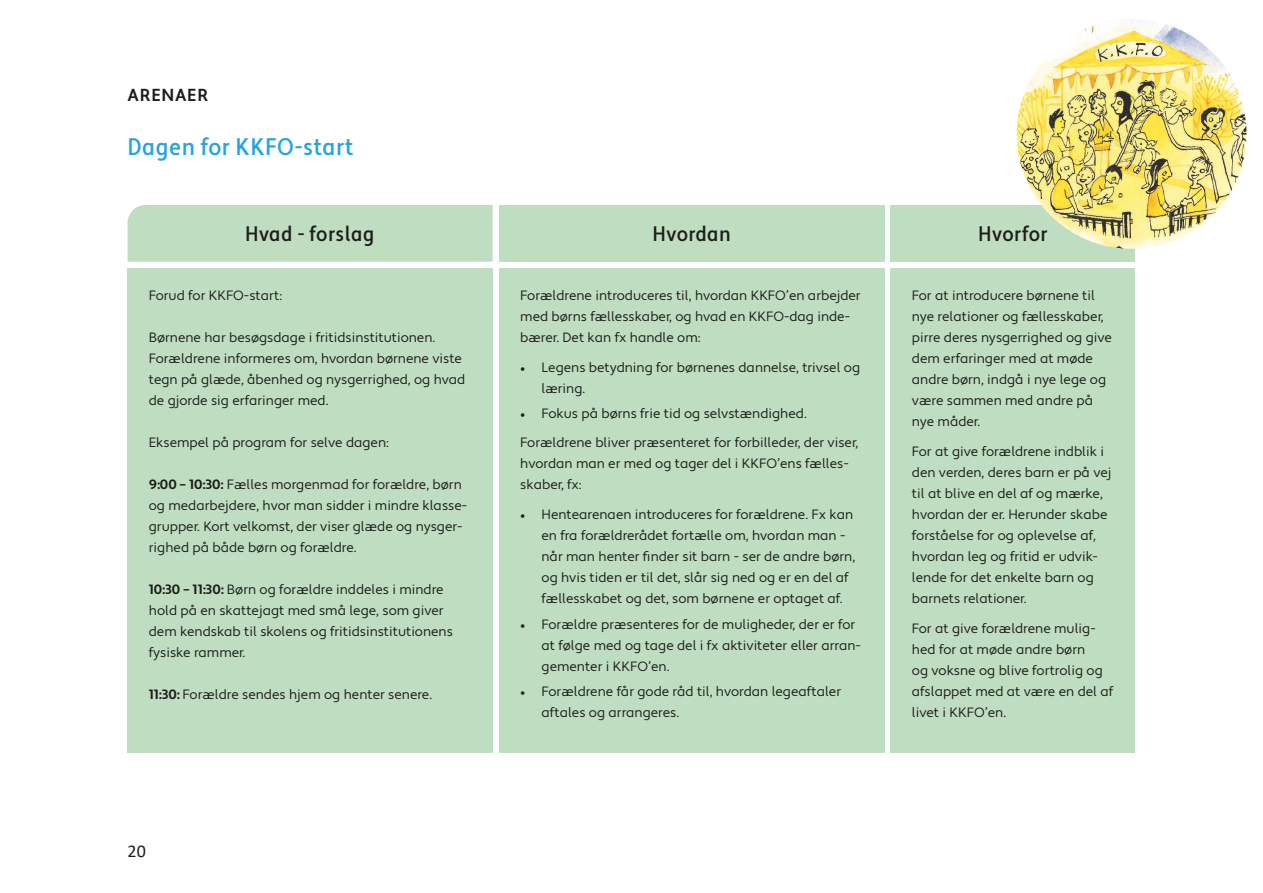
<style>
.page{position:relative;width:1263px;height:893px;background:#fff}
.page>*{position:absolute;margin:0;border:0;box-sizing:border-box;transform-origin:0 0}
.heading_1{font:500 condensed 24px "Apertura";letter-spacing:.02em;color:#25a4de}
.heading_1-2{font:500 condensed 21px "Apertura";letter-spacing:.02em;color:#1d1d1b}
.t1{font:18px "Calibri";color:#1d1d1b}
.t2{font:13.5px/21px "Apertura";color:#1d1d1b}
.s1{font-weight:700}
.s2{font-family:"Minion Pro"}
</style>
<div class="page">
<div style="left:128px;top:205px;width:365px;height:57px;background:#bfddc0"></div>
<div style="left:499px;top:205px;width:385px;height:57px;background:#bfddc0"></div>
<div style="left:891px;top:205px;width:244px;height:57px;background:#bfddc0"></div>
<img style="left:1017px;top:19px;width:229px;height:230px;border-radius:115px">
<div style="left:128px;top:268px;width:365px;height:484px;background:#bfddc0"></div>
<div style="left:499px;top:268px;width:385px;height:484px;background:#bfddc0"></div>
<div style="left:891px;top:268px;width:244px;height:484px;background:#bfddc0"></div>
<p class="heading_1-2" style="left:128px;top:81px;width:60px">arenaer</p>
<p class="heading_1" style="left:128px;top:132px;width:227px">Dagen for KKFO-start</p>
<p class="heading_1-2" style="left:245px;top:221px;width:131px">Hvad - forslag</p>
<p class="heading_1-2" style="left:652px;top:221px;width:80px">Hvordan</p>
<p class="heading_1-2" style="left:978px;top:221px;width:71px">Hvorfor</p>
<p class="t2" style="left:149px;top:285px;width:135px">Forud for KKFO-start:</p>
<p class="t2" style="left:149px;top:327px;width:318px">Børnene har besøgsdage i fritidsinstitutionen.<br>Forældrene informeres om, hvordan børnene viste tegn på glæde, åbenhed og nysgerrighed, og hvad de gjorde sig erfaringer med.</p>
<p class="t2" style="left:149px;top:432px;width:242px">Eksempel på program for selve dagen:</p>
<p class="t2" style="left:149px;top:474px;width:320px"><span class="s1">9:00 – 10:30:</span> Fælles morgenmad for forældre, børn og medarbejdere, hvor man sidder i mindre klasse&shy;grupper. Kort velkomst, der viser glæde og nysger&shy;righed på både børn og forældre.</p>
<p class="t2" style="left:149px;top:579px;width:306px"><span class="s1">10:30 – 11:30:</span> Børn og forældre inddeles i mindre hold på en skattejagt med små lege, som giver dem kendskab til skolens og fritidsinstitutionens fysiske rammer.</p>
<p class="t2" style="left:149px;top:684px;width:285px"><span class="s1">11:30:</span> Forældre sendes hjem og henter senere.</p>
<h3 class="t1" style="left:128px;top:839px;width:20px">20</h3>
<p class="t2" style="left:520px;top:285px;width:342px">Forældrene introduceres til, hvordan KKFO’en arbejder med børns fællesskaber, og hvad en KKFO-dag inde&shy;bærer. Det kan fx handle om:</p>
<p class="t2" style="left:541px;top:357px;width:320px;text-indent:-21px"><span class="s2">•</span> Legens betydning for børnenes dannelse, trivsel og læring.</p>
<p class="t2" style="left:520px;top:403px;width:288px"><span class="s2">•</span> Fokus på børns frie tid og selvstændighed.</p>
<p class="t2" style="left:520px;top:433px;width:339px">Forældrene bliver præsenteret for forbilleder, der viser, hvordan man er med og tager del i KKFO’ens fælles&shy;skaber, fx:</p>
<p class="t2" style="left:541px;top:505px;width:315px;text-indent:-21px"><span class="s2">•</span> Hentearenaen introduceres for forældrene. Fx kan en fra forældrerådet fortælle om, hvordan man - når man henter finder sit barn - ser de andre børn, og hvis tiden er til det, slår sig ned og er en del af fællesskabet og det, som børnene er optaget af.</p>
<p class="t2" style="left:541px;top:614px;width:321px;text-indent:-21px"><span class="s2">•</span> Forældre præsenteres for de muligheder, der er for at følge med og tage del i fx aktiviteter eller arran&shy;gementer i KKFO’en.</p>
<p class="t2" style="left:541px;top:681px;width:301px;text-indent:-21px"><span class="s2">•</span> Forældrene får gode råd til, hvordan legeaftaler aftales og arrangeres.</p>
<p class="t2" style="left:912px;top:285px;width:202px">For at introducere børnene til nye relationer og fællesskaber, pirre deres nysgerrighed og give dem erfaringer med at møde andre børn, indgå i nye lege og være sammen med andre på nye måder.</p>
<p class="t2" style="left:912px;top:441px;width:201px">For at give forældrene indblik i den verden, deres barn er på vej til at blive en del af og mærke, hvordan der er. Herunder skabe forståelse for og oplevelse af, hvordan leg og fritid er udvik&shy;lende for det enkelte barn og barnets relationer.</p>
<p class="t2" style="left:912px;top:618px;width:203px">For at give forældrene mulig&shy;hed for at møde andre børn<br>og voksne og blive fortrolig og afslappet med at være en del af livet i KKFO’en.</p>
</div>
